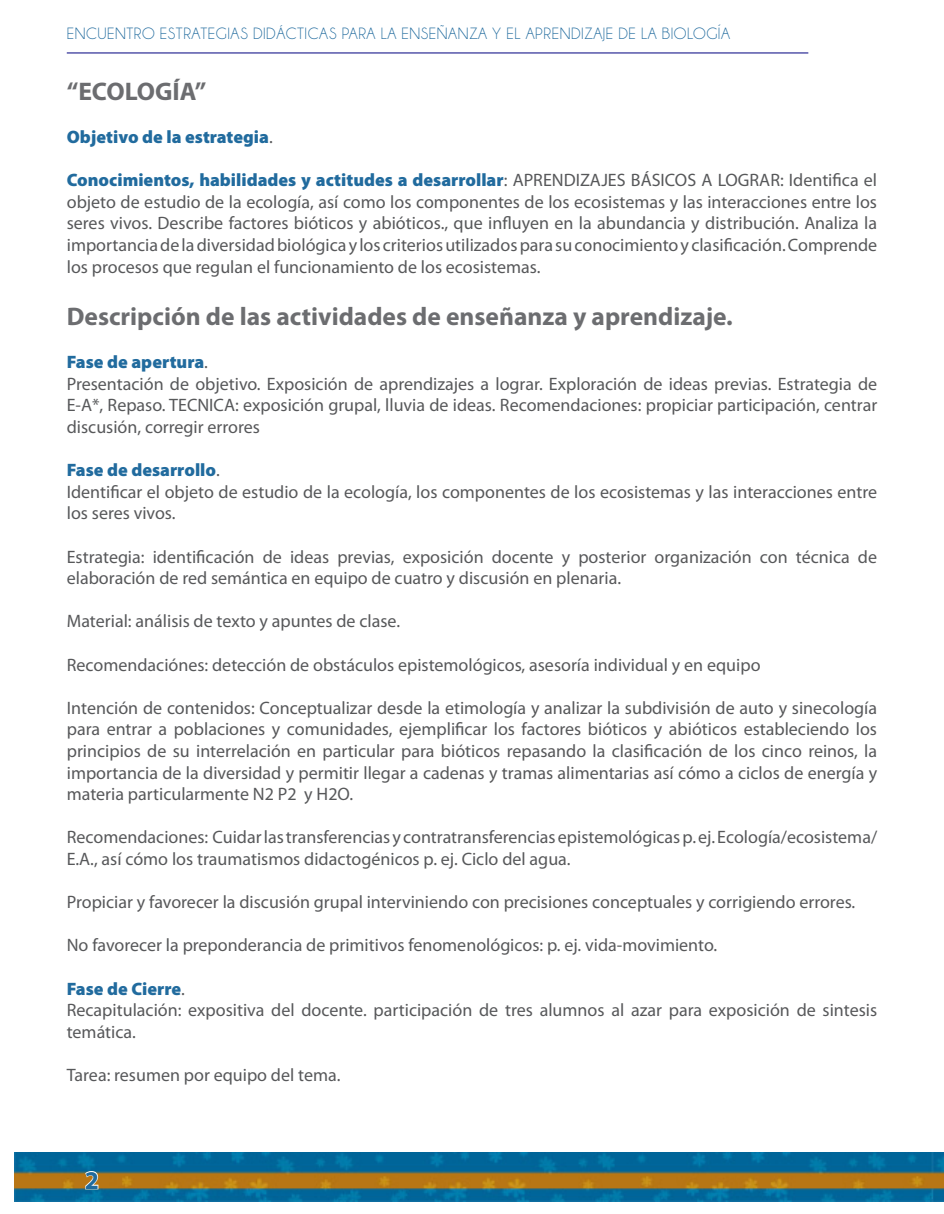
<style>
.page{position:relative;width:944px;height:1214px;background:#fff}
.page>*{position:absolute;margin:0;border:0;box-sizing:border-box;transform-origin:0 0}
.t1{font:700 25.5px "Myriad Pro";color:#6c6d70}
.Número_Páginas_DIANA{font:700 25.5px "Myriad Pro";color:#216b9e}
.t2{font:18px/21.6px "Myriad Pro";color:#57585a}
.t3{font:900 18px "Myriad Pro";color:#216b9e}
.Título_pequeño_izqui{font:16.5px "Champagne&Limousines";letter-spacing:.03em;color:#216b9e}
.s1{font-weight:400;color:#57585a}
.s2{font-weight:900;color:#216b9e}
</style>
<div class="page">
<img style="left:14px;top:1152px;width:930px;height:49px">
<svg style="left:84px;top:1170px;width:15px;height:20px"></svg>
<hr style="left:67px;top:53px;width:741px;height:1px;background:#000080">
<p class="Título_pequeño_izqui" style="left:67px;top:24px;width:664px">ENCUENTRO ESTRATEGIAS DIDÁCTICAS PARA LA ENSEÑANZA Y EL APRENDIZAJE DE LA BIOLOGÍA</p>
<p class="t1" style="left:67px;top:74px;width:141px">“ECOLOGÍA”</p>
<p class="t3" style="left:67px;top:125px;width:207px">Objetivo de la estrategia<span class="s1">.</span></p>
<p class="t2" style="left:67px;top:169px;width:812px;text-align:justify"><span class="s2">Conocimientos, habilidades y actitudes a desarrollar</span>: APRENDIZAJES BÁSICOS A LOGRAR: Identifica el objeto de estudio de la ecología, así como los componentes de los ecosistemas y las interacciones entre los seres vivos. Describe factores bióticos y abióticos., que influyen en la abundancia y distribución. Analiza la importancia de la diversidad biológica y los criterios utilizados para su conocimiento y clasificación. Comprende los procesos que regulan el funcionamiento de los ecosistemas.</p>
<p class="t1" style="left:67px;top:299px;width:667px">Descripción de las actividades de enseñanza y aprendizaje.</p>
<p class="t3" style="left:67px;top:350px;width:143px">Fase de apertura<span class="s1">.</span></p>
<p class="t2" style="left:67px;top:372px;width:812px;text-align:justify">Presentación de objetivo. Exposición de aprendizajes a lograr. Exploración de ideas previas. Estrategia de E-A*, Repaso. TECNICA: exposición grupal, lluvia de ideas. Recomendaciones: propiciar participación, centrar discusión, corregir errores</p>
<p class="t3" style="left:67px;top:458px;width:155px">Fase de desarrollo<span class="s1">.</span></p>
<p class="t2" style="left:67px;top:480px;width:811px">Identificar el objeto de estudio de la ecología, los componentes de los ecosistemas y las interacciones entre los seres vivos.</p>
<p class="t2" style="left:67px;top:545px;width:811px">Estrategia: identificación de ideas previas, exposición docente y posterior organización con técnica de elaboración de red semántica en equipo de cuatro y discusión en plenaria.</p>
<p class="t2" style="left:67px;top:610px;width:335px">Material: análisis de texto y apuntes de clase.</p>
<p class="t2" style="left:67px;top:653px;width:695px">Recomendaciónes: detección de obstáculos epistemológicos, asesoría individual y en equipo</p>
<p class="t2" style="left:67px;top:696px;width:812px;text-align:justify">Intención de contenidos: Conceptualizar desde la etimología y analizar la subdivisión de auto y sinecología para entrar a poblaciones y comunidades, ejemplificar los factores bióticos y abióticos estableciendo los principios de su interrelación en particular para bióticos repasando la clasificación de los cinco reinos, la importancia de la diversidad y permitir llegar a cadenas y tramas alimentarias así cómo a ciclos de energía y materia particularmente N2 P2 y H2O.</p>
<p class="t2" style="left:67px;top:826px;width:811px">Recomendaciones: Cuidar las transferencias y contratransferencias epistemológicas p. ej. Ecología/ecosistema/<br>E.A., así cómo los traumatismos didactogénicos p. ej. Ciclo del agua.</p>
<p class="t2" style="left:67px;top:891px;width:790px">Propiciar y favorecer la discusión grupal interviniendo con precisiones conceptuales y corrigiendo errores.</p>
<p class="t2" style="left:67px;top:934px;width:652px">No favorecer la preponderancia de primitivos fenomenológicos: p. ej. vida-movimiento.</p>
<p class="t3" style="left:67px;top:976px;width:120px">Fase de Cierre<span class="s1">.</span></p>
<p class="t2" style="left:67px;top:999px;width:812px">Recapitulación: expositiva del docente. participación de tres alumnos al azar para exposición de sintesis temática.</p>
<p class="t2" style="left:67px;top:1064px;width:275px">Tarea: resumen por equipo del tema.</p>
<p class="Número_Páginas_DIANA" style="left:85px;top:1163px;width:16px">2</p>
</div>
